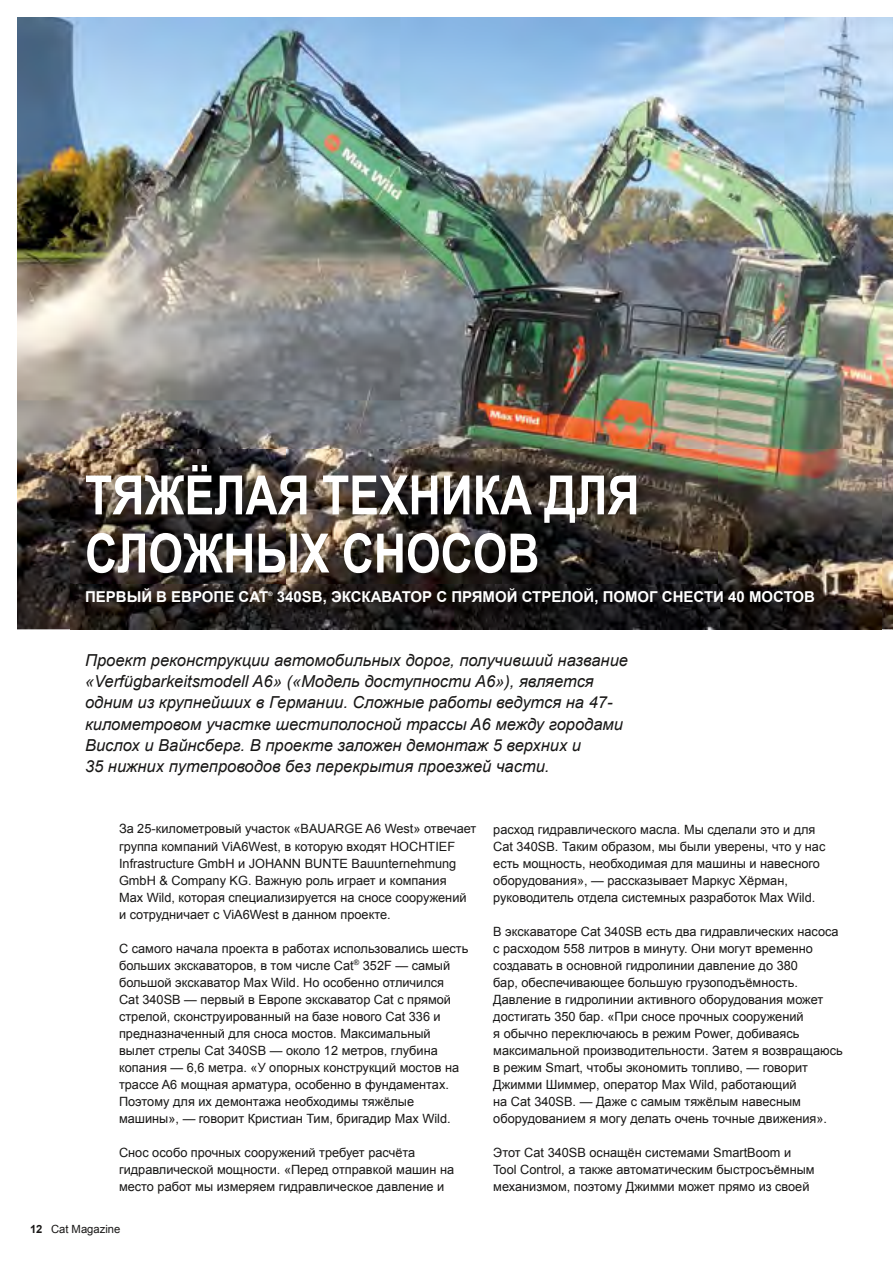
<style>
.page{position:relative;width:893px;height:1263px;background:#fff}
.page>*{position:absolute;margin:0;border:0;box-sizing:border-box;transform-origin:0 0}
.t1{font:700 54.3px/58.1px "Arial Narrow";color:#fff}
.t2{font:italic 16.5px/21.3px "Arial";color:#181716}
.t3{font:700 15px "Arial";color:#fff}
.t4{font:12.75px/17px "Arial";color:#181716}
.t5{font:11.25px "Arial";color:#181716}
.t6{font:700 6.15px "Arial";color:#fff}
.s1{font-weight:700}
</style>
<div class="page">
<img style="left:17px;top:17px;width:876px;height:612px">
<img style="left:71px;top:450px;width:810px;height:180px">
<p class="t1" style="left:85px;top:463px;width:556px">ТЯЖЁЛАЯ ТЕХНИКА ДЛЯ<br>СЛОЖНЫХ СНОСОВ</p>
<p class="t3" style="left:85px;top:587px;width:185px">ПЕРВЫЙ В ЕВРОПЕ CAT</p>
<p class="t6" style="left:268px;top:590px;width:6px">®</p>
<p class="t3" style="left:277px;top:587px;width:539px">340SB, ЭКСКАВАТОР С ПРЯМОЙ СТРЕЛОЙ, ПОМОГ СНЕСТИ 40 МОСТОВ</p>
<p class="t2" style="left:85px;top:650px;width:544px">Проект реконструкции автомобильных дорог, получивший название «Verfügbarkeitsmodell A6» («Модель доступности A6»), является одним из крупнейших в Германии. Сложные работы ведутся на 47- километровом участке шестиполосной трассы A6 между городами Вислох и Вайнсберг. В проекте заложен демонтаж 5 верхних и<br>35 нижних путепроводов без перекрытия проезжей части.</p>
<p class="t4" style="left:119px;top:821px;width:359px">За 25-километровый участок «BAUARGE A6 West» отвечает группа компаний ViA6West, в которую входят HOCHTIEF Infrastructure GmbH и JOHANN BUNTE Bauunternehmung GmbH &amp; Company KG. Важную роль играет и компания<br>Max Wild, которая специализируется на сносе сооружений и сотрудничает с ViA6West в данном проекте.</p>
<p class="t4" style="left:119px;top:940px;width:351px">С самого начала проекта в работах использовались шесть больших экскаваторов, в том числе Cat <sup>®</sup> 352F — самый большой экскаватор Max Wild. Но особенно отличился<br>Cat 340SB — первый в Европе экскаватор Cat с прямой стрелой, сконструированный на базе нового Cat 336 и предназначенный для сноса мостов. Максимальный вылет стрелы Cat 340SB — около 12 метров, глубина копания — 6,6 метра. «У опорных конструкций мостов на трассе A6 мощная арматура, особенно в фундаментах.<br>Поэтому для их демонтажа необходимы тяжёлые машины», — говорит Кристиан Тим, бригадир Max Wild.</p>
<p class="t4" style="left:119px;top:1144px;width:337px">Снос особо прочных сооружений требует расчёта гидравлической мощности. «Перед отправкой машин на место работ мы измеряем гидравлическое давление и</p>
<p class="t5" style="left:30px;top:1222px;width:92px"><span class="s1">12</span> Cat Magazine</p>
<p class="t4" style="left:493px;top:821px;width:334px">расход гидравлического масла. Мы сделали это и для Cat 340SB. Таким образом, мы были уверены, что у нас есть мощность, необходимая для машины и навесного оборудования», — рассказывает Маркус Хёрман, руководитель отдела системных разработок Max Wild.</p>
<p class="t4" style="left:493px;top:923px;width:351px">В экскаваторе Cat 340SB есть два гидравлических насоса с расходом 558 литров в минуту. Они могут временно создавать в основной гидролинии давление до 380<br>бар, обеспечивающее большую грузоподъёмность.<br>Давление в гидролинии активного оборудования может достигать 350 бар. «При сносе прочных сооружений<br>я обычно переключаюсь в режим Power, добиваясь максимальной производительности. Затем я возвращаюсь в режим Smart, чтобы экономить топливо, — говорит Джимми Шиммер, оператор Max Wild, работающий<br>на Cat 340SB. — Даже с самым тяжёлым навесным оборудованием я могу делать очень точные движения».</p>
<p class="t4" style="left:493px;top:1144px;width:323px">Этот Cat 340SB оснащён системами SmartBoom и<br>Tool Control, а также автоматическим быстросъёмным механизмом, поэтому Джимми может прямо из своей</p>
</div>
